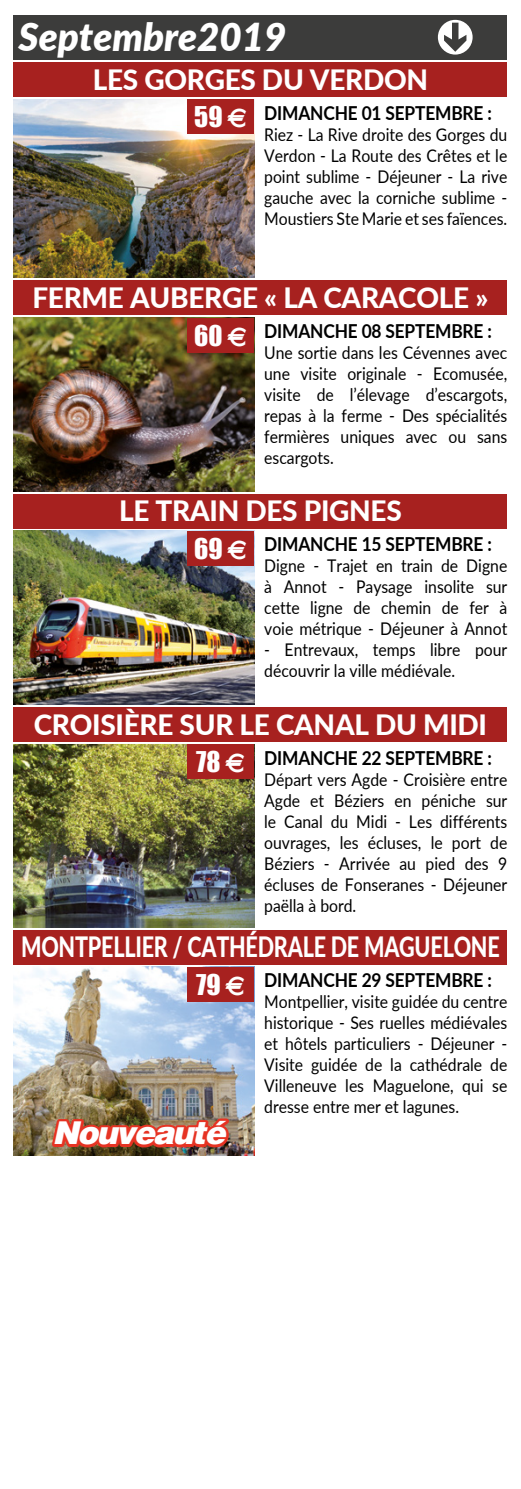
<style>
.page{position:relative;width:521px;height:1489px;background:#fff}
.page>*{position:absolute;margin:0;border:0;box-sizing:border-box;transform-origin:0 0}
.t1{font:italic 900 38.5px "Lato";color:#fff}
.t2{font:italic 900 31.5px "Helvetica";color:#fff}
.t3{font:800 28px "Lato";letter-spacing:-.01em;color:#fff}
.t4{font:800 28px "Lato";letter-spacing:-.01em;color:#fff;scale:.77 1}
.t5{font:26.25px "Impact";color:#fff}
.t6{font:700 19.25px "Lato";letter-spacing:-.01em;color:#000;scale:.9 1}
.t7{font:17.5px/21px "Lato";color:#000;text-align:justify;scale:.9 1}
.s1{font-family:"Euro Classic"}
</style>
<div class="page">
<img style="left:14px;top:317px;width:240px;height:174px">
<div style="left:14px;top:280px;width:493px;height:35px;background:#a7211f"></div>
<div style="left:187px;top:317px;width:67px;height:35px;background:#a7211f"></div>
<img style="left:14px;top:531px;width:240px;height:173px">
<div style="left:14px;top:493px;width:493px;height:35px;background:#a7211f"></div>
<div style="left:187px;top:531px;width:67px;height:34px;background:#a7211f"></div>
<img style="left:14px;top:744px;width:240px;height:183px">
<div style="left:14px;top:707px;width:493px;height:34px;background:#a7211f"></div>
<div style="left:187px;top:744px;width:67px;height:35px;background:#a7211f"></div>
<div style="left:14px;top:15px;width:493px;height:45px;background:#3c3c3b"></div>
<img style="left:14px;top:99px;width:240px;height:179px">
<div style="left:14px;top:62px;width:493px;height:35px;background:#a7211f"></div>
<div style="left:187px;top:99px;width:67px;height:35px;background:#a7211f"></div>
<svg style="left:438px;top:20px;width:34px;height:35px"></svg>
<img style="left:14px;top:966px;width:240px;height:189px">
<div style="left:14px;top:929px;width:493px;height:35px;background:#a7211f"></div>
<div style="left:187px;top:966px;width:67px;height:35px;background:#a7211f"></div>
<img style="left:48px;top:1113px;width:195px;height:43px">
<h1 class="t1" style="left:19px;top:8px;width:269px">Septembre2019</h1>
<h3 class="t3" style="left:93px;top:59px;width:337px">LES GORGES DU VERDON</h3>
<p class="t6" style="left:264px;top:98px;width:254px">DIMANCHE 01 SEPTEMBRE :</p>
<p class="t7" style="left:264px;top:123px;width:272px">Riez - La Rive droite des Gorges du Verdon - La Route des Crêtes et le point sublime - Déjeuner - La rive gauche avec la corniche sublime - Moustiers Ste Marie et ses faïences.</p>
<h3 class="t5" style="left:194px;top:96px;width:54px">59 <span class="s1">E</span></h3>
<h3 class="t3" style="left:32px;top:277px;width:457px">FERME AUBERGE « LA CARACOLE »</h3>
<p class="t6" style="left:264px;top:317px;width:254px">DIMANCHE 08 SEPTEMBRE :</p>
<p class="t7" style="left:264px;top:341px;width:272px">Une sortie dans les Cévennes avec une visite originale - Ecomusée, visite de l’élevage d’escargots, repas à la ferme - Des spécialités fermières uniques avec ou sans escargots.</p>
<h3 class="t5" style="left:194px;top:315px;width:54px">60 <span class="s1">E</span></h3>
<h3 class="t3" style="left:119px;top:490px;width:284px">LE TRAIN DES PIGNES</h3>
<p class="t6" style="left:264px;top:530px;width:254px">DIMANCHE 15 SEPTEMBRE :</p>
<p class="t7" style="left:264px;top:554px;width:272px">Digne - Trajet en train de Digne à Annot - Paysage insolite sur cette ligne de chemin de fer à voie métrique - Déjeuner à Annot</p>
<p class="t7" style="left:264px;top:638px;width:272px">- Entrevaux, temps libre pour découvrir la ville médiévale.</p>
<h3 class="t5" style="left:194px;top:528px;width:55px">69 <span class="s1">E</span></h3>
<h3 class="t3" style="left:34px;top:703px;width:455px">CROISIÈRE SUR LE CANAL DU MIDI</h3>
<p class="t6" style="left:264px;top:743px;width:254px">DIMANCHE 22 SEPTEMBRE :</p>
<p class="t7" style="left:264px;top:768px;width:272px">Départ vers Agde - Croisière entre Agde et Béziers en péniche sur le Canal du Midi - Les différents ouvrages, les écluses, le port de Béziers - Arrivée au pied des 9 écluses de Fonseranes - Déjeuner paëlla à bord.</p>
<h3 class="t5" style="left:196px;top:741px;width:51px">78 <span class="s1">E</span></h3>
<h3 class="t4" style="left:21px;top:926px;width:623px">MONTPELLIER / CATHÉDRALE DE MAGUELONE</h3>
<p class="t6" style="left:264px;top:966px;width:254px">DIMANCHE 29 SEPTEMBRE :</p>
<p class="t7" style="left:264px;top:990px;width:272px">Montpellier, visite guidée du centre historique - Ses ruelles médiévales et hôtels particuliers - Déjeuner - Visite guidée de la cathédrale de Villeneuve les Maguelone, qui se dresse entre mer et lagunes.</p>
<h3 class="t5" style="left:196px;top:964px;width:51px">79 <span class="s1">E</span></h3>
<h2 class="t2" style="left:52px;top:1112px;width:183px">Nouveauté</h2>
</div>
